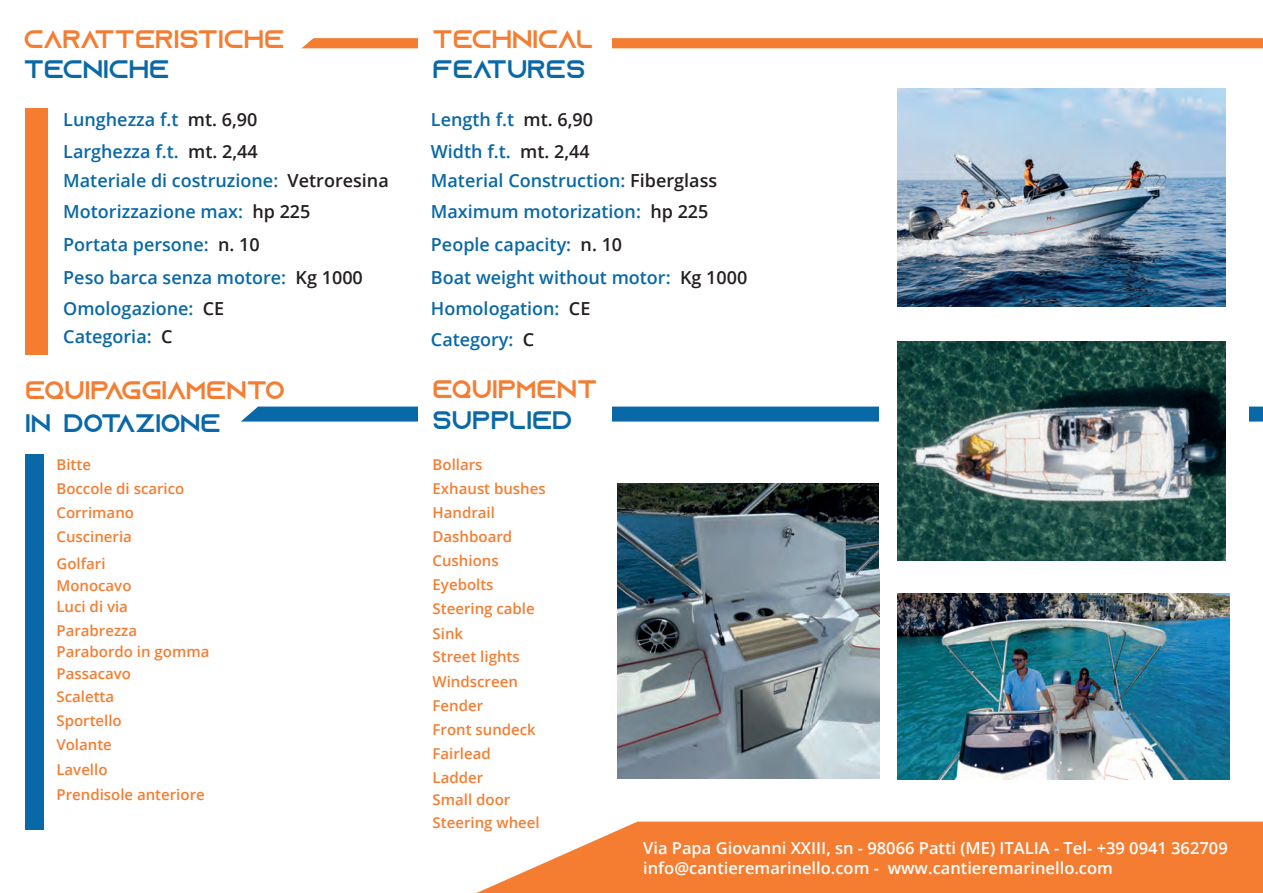
<style>
.page{position:relative;width:1263px;height:893px;background:#fff}
.page>*{position:absolute;margin:0;border:0;box-sizing:border-box;transform-origin:0 0}
.t1{font:25.35px "Azonix";color:#f47d32}
.t2{font:25.35px "Azonix";color:#0968a7}
.t3{font:600 18px/31.3px "Open Sans";color:#0968a7}
.t4{font:600 16.5px/19.6px "Open Sans";color:#fff}
.t5{font:600 15px/24px "Open Sans";color:#f47d32}
.s1{color:#231f20}
</style>
<div class="page">
<svg style="left:302px;top:38px;width:961px;height:10px;background:#f47f36"></svg>
<div style="left:418px;top:19px;width:193px;height:74px;background:#fff"></div>
<svg style="left:241px;top:407px;width:1022px;height:15px;background:#146fab"></svg>
<div style="left:25px;top:108px;width:23px;height:247px;background:#f47d32"></div>
<div style="left:418px;top:351px;width:193px;height:75px;background:#fff"></div>
<div style="left:25px;top:454px;width:19px;height:376px;background:#0968a7"></div>
<svg style="left:477px;top:822px;width:786px;height:71px;background:#f58a46"></svg>
<img style="left:898px;top:88px;width:328px;height:219px">
<img style="left:898px;top:593px;width:331px;height:186px">
<img style="left:617px;top:484px;width:262px;height:294px">
<div style="left:879px;top:337px;width:370px;height:232px;background:#fff"></div>
<img style="left:898px;top:342px;width:328px;height:218px">
<h1 class="t1" style="left:24px;top:28px;width:262px">CARATTERISTICHE</h1>
<h1 class="t2" style="left:24px;top:58px;width:147px">TECNICHE</h1>
<p class="t3" style="left:63px;top:104px;width:327px">Lunghezza f.t <span class="s1">mt. 6,90<br></span>Larghezza f.t. <span class="s1">mt. 2,44<br></span>Materiale di costruzione: <span class="s1">Vetroresina<br></span>Motorizzazione max: <span class="s1">hp 225<br></span>Portata persone: <span class="s1">n. 10<br></span>Peso barca senza motore: <span class="s1">Kg 1000<br></span>Omologazione: <span class="s1">CE</span></p>
<p class="t3" style="left:63px;top:321px;width:111px">Categoria: <span class="s1">C</span></p>
<h1 class="t1" style="left:25px;top:379px;width:261px">EQUIPAGGIAMENTO</h1>
<h1 class="t2" style="left:25px;top:412px;width:197px">IN DOTAZIONE</h1>
<p class="t5" style="left:56px;top:452px;width:129px">Bitte<br>Boccole di scarico<br>Corrimano<br>Cuscineria</p>
<p class="t5" style="left:56px;top:552px;width:77px;line-height:21.8px">Golfari<br>Monocavo<br>Luci di via</p>
<p class="t5" style="left:56px;top:619px;width:154px;line-height:23.4px">Parabrezza<br>Parabordo in gomma<br>Passacavo<br>Scaletta<br>Sportello<br>Volante<br>Lavello<br>Prendisole anteriore</p>
<h1 class="t1" style="left:433px;top:28px;width:162px">TECHNICAL</h1>
<h1 class="t2" style="left:433px;top:58px;width:154px">FEATURES</h1>
<p class="t3" style="left:431px;top:104px;width:318px">Length f.t <span class="s1">mt. 6,90<br></span>Width f.t. <span class="s1">mt. 2,44<br></span>Material Construction: <span class="s1">Fiberglass<br></span>Maximum motorization: <span class="s1">hp 225<br></span>People capacity: <span class="s1">n. 10<br></span>Boat weight without motor: <span class="s1">Kg 1000<br></span>Homologation: <span class="s1">CE<br></span>Category: <span class="s1">C</span></p>
<h1 class="t1" style="left:433px;top:378px;width:166px">EQUIPMENT</h1>
<h1 class="t2" style="left:433px;top:409px;width:141px">SUPPLIED</h1>
<p class="t5" style="left:433px;top:452px;width:115px">Bollars<br>Exhaust bushes<br>Handrail<br>Dashboard<br>Cushions<br>Eyebolts<br>Steering cable</p>
<p class="t5" style="left:433px;top:622px;width:89px;line-height:22.5px">Sink<br>Street lights</p>
<p class="t5" style="left:433px;top:669px;width:87px">Windscreen<br>Fender</p>
<p class="t5" style="left:433px;top:741px;width:60px">Fairlead<br>Ladder</p>
<p class="t5" style="left:433px;top:788px;width:109px;line-height:22.5px">Small door<br>Steering wheel</p>
<p class="t5" style="left:433px;top:717px;width:105px">Front sundeck</p>
<p class="t4" style="left:643px;top:838px;width:586px">Via Papa Giovanni XXIII, sn - 98066 Patti (ME) ITALIA - Tel- +39 0941 362709 info@cantieremarinello.com - www.cantieremarinello.com</p>
</div>
